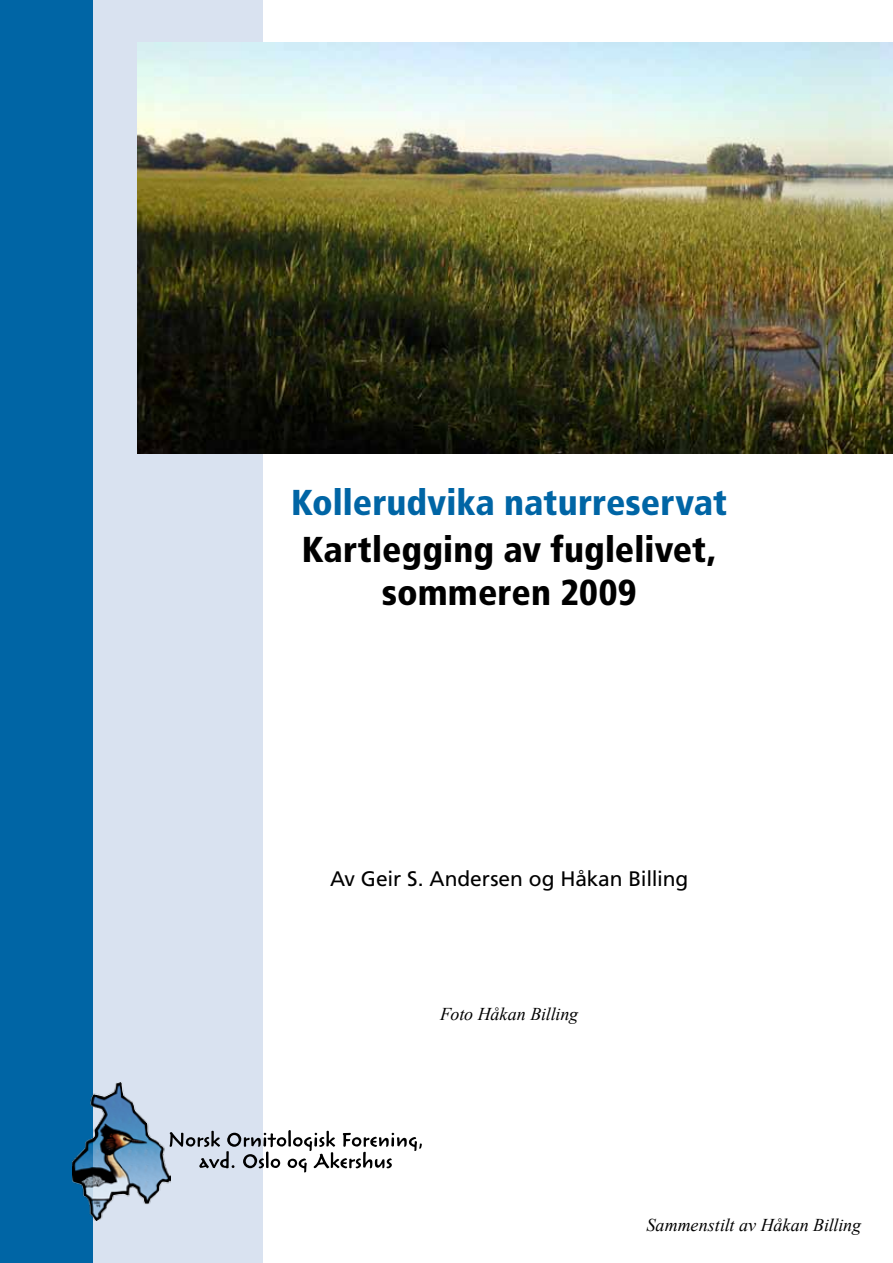
<style>
.page{position:relative;width:893px;height:1263px;background:#fff}
.page>*{position:absolute;margin:0;border:0;box-sizing:border-box;transform-origin:0 0}
.t1{font:900 condensed 36px/43.2px "Frutiger LT";letter-spacing:.005em;color:#000;text-align:center}
.t2{font:900 condensed 36px "Frutiger LT";color:#0065a5}
.t3{font:21px "Frutiger LT";letter-spacing:-.01em;color:#000}
.t4{font:italic 18px "Times New Roman";letter-spacing:-.005em;color:#000}
</style>
<div class="page">
<div style="left:0;top:0;width:94px;height:1263px;background:#0065a5"></div>
<div style="left:94px;top:0;width:169px;height:1263px;background:#d9e2f0"></div>
<img style="left:72px;top:1082px;width:99px;height:138px">
<svg style="left:169px;top:1130px;width:253px;height:42px"></svg>
<img style="left:137px;top:43px;width:756px;height:411px">
<h1 class="t2" style="left:291px;top:480px;width:437px">Kollerudvika naturreservat</h1>
<h1 class="t1" style="left:302px;top:528px;width:416px">Kartlegging av fuglelivet, sommeren 2009</h1>
<p class="t3" style="left:330px;top:866px;width:360px">Av Geir S. Andersen og Håkan Billing</p>
<p class="t4" style="left:440px;top:1004px;width:140px">Foto Håkan Billing</p>
<p class="t4" style="left:646px;top:1215px;width:216px">Sammenstilt av Håkan Billing</p>
</div>
